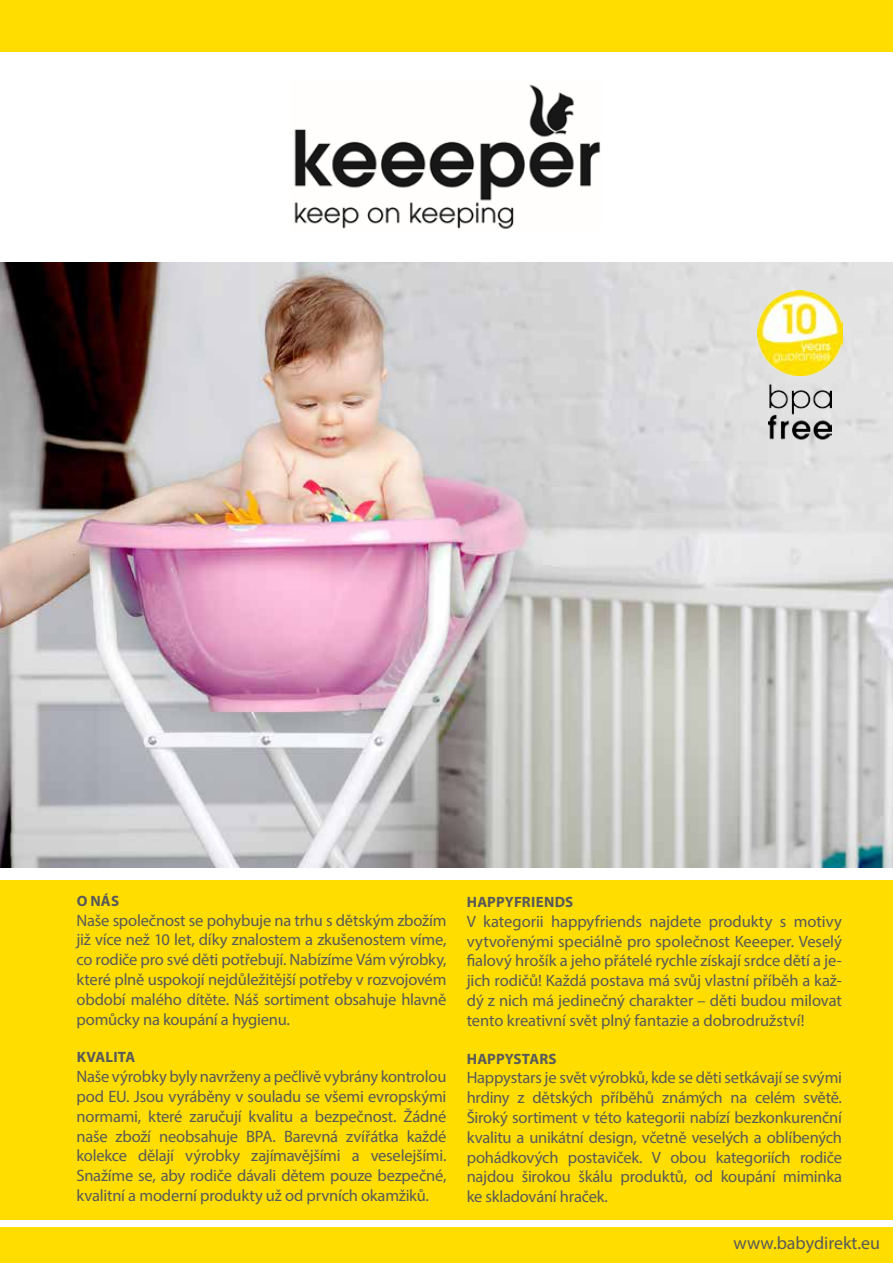
<style>
.page{position:relative;width:893px;height:1263px;background:#fff}
.page>*{position:absolute;margin:0;border:0;box-sizing:border-box;transform-origin:0 0}
.t1{font:18px "Myriad Pro";color:#58595b}
.t2{font:16.5px/19.8px "Myriad Pro";letter-spacing:-.01em;color:#58595b;text-align:justify}
.t3{font:700 15px "Myriad Pro";letter-spacing:.005em;color:#58595b}
</style>
<div class="page">
<div style="left:0;top:880px;width:893px;height:383px;background:#fd0"></div>
<div style="left:0;top:0;width:893px;height:51px;background:#fd0"></div>
<img style="left:0;top:262px;width:893px;height:605px">
<div style="left:0;top:1220px;width:893px;height:7px;background:#fff"></div>
<img style="left:294px;top:84px;width:306px;height:145px">
<img style="left:757px;top:290px;width:85px;height:85px">
<img style="left:769px;top:380px;width:62px;height:63px">
<p class="t3" style="left:77px;top:891px;width:44px">O NÁS</p>
<p class="t2" style="left:77px;top:910px;width:371px">Naše společnost se pohybuje na trhu s dětským zbožím již více než 10 let, díky znalostem a zkušenostem víme, co rodiče pro své děti potřebují. Nabízíme Vám výrobky, které plně uspokojí nejdůležitější potřeby v rozvojovém období malého dítěte. Náš sortiment obsahuje hlavně pomůcky na koupání a hygienu.</p>
<p class="t3" style="left:77px;top:1047px;width:60px">KVALITA</p>
<p class="t2" style="left:77px;top:1066px;width:371px">Naše výrobky byly navrženy a pečlivě vybrány kontrolou pod EU. Jsou vyráběny v souladu se všemi evropskými normami, které zaručují kvalitu a bezpečnost. Žádné naše zboží neobsahuje BPA. Barevná zvířátka každé kolekce dělají výrobky zajímavějšími a veselejšími.<br>Snažíme se, aby rodiče dávali dětem pouze bezpečné, kvalitní a moderní produkty už od prvních okamžiků.</p>
<p class="t3" style="left:467px;top:892px;width:108px">HAPPYFRIENDS</p>
<p class="t2" style="left:467px;top:911px;width:377px">V kategorii happyfriends najdete produkty s motivy vytvořenými speciálně pro společnost Keeeper. Veselý fialový hrošík a jeho přátelé rychle získají srdce dětí a je&shy;jich rodičů! Každá postava má svůj vlastní příběh a kaž&shy;dý z nich má jedinečný charakter – děti budou milovat tento kreativní svět plný fantazie a dobrodružství!</p>
<p class="t3" style="left:467px;top:1049px;width:91px">HAPPYSTARS</p>
<p class="t2" style="left:467px;top:1067px;width:377px">Happystars je svět výrobků, kde se děti setkávají se svými hrdiny z dětských příběhů známých na celém světě.<br>Široký sortiment v této kategorii nabízí bezkonkurenční kvalitu a unikátní design, včetně veselých a oblíbených pohádkových postaviček. V obou kategoriích rodiče najdou širokou škálu produktů, od koupání miminka ke skladování hraček.</p>
<p class="t1" style="left:733px;top:1232px;width:148px">www.babydirekt.eu</p>
</div>
